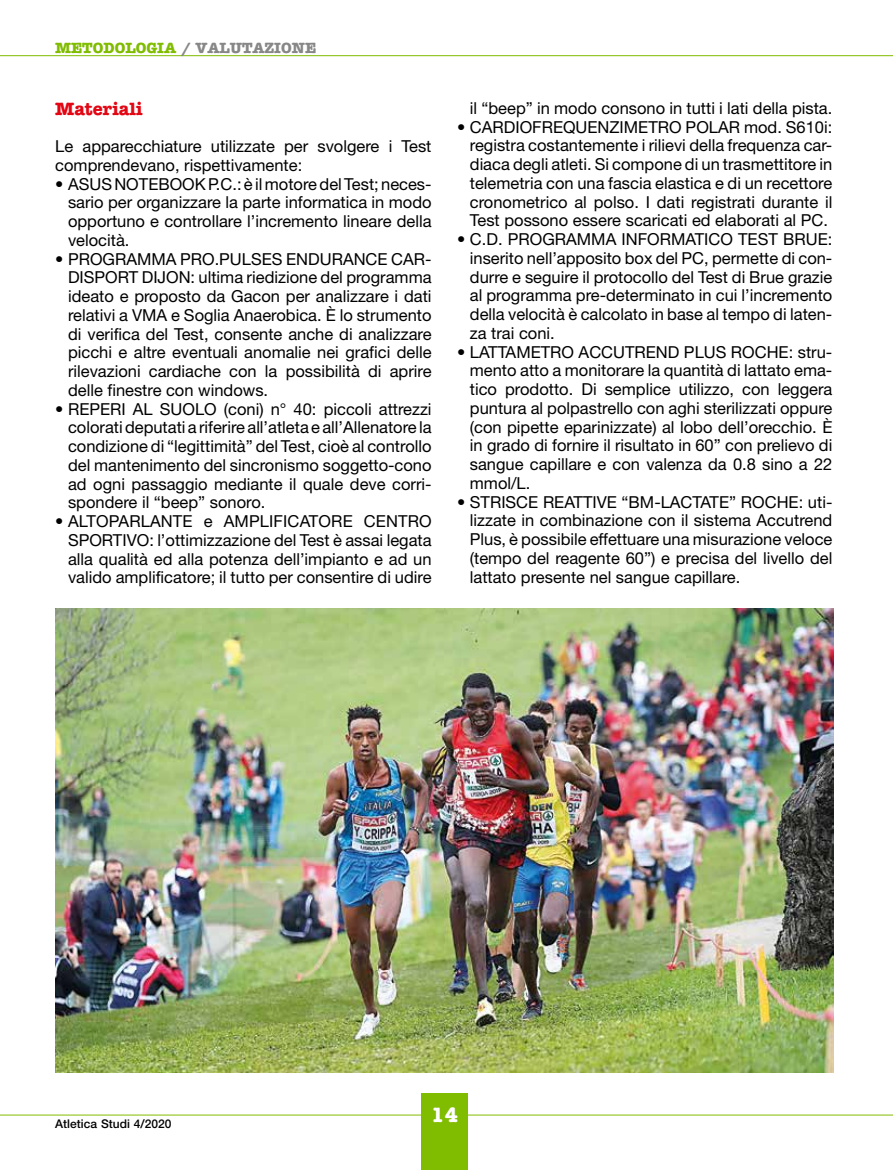
<style>
.page{position:relative;width:893px;height:1170px;background:#fff}
.page>*{position:absolute;margin:0;border:0;box-sizing:border-box;transform-origin:0 0}
.t1{font:700 21px "American Typewriter Std";color:#fff}
.t2{font:700 18px "American Typewriter Std";color:#e30613}
.t3{font:16.5px/18.8px "Helvetica Neue LT Std";color:#000;text-align:justify}
.t4{font:700 15px "American Typewriter Std";color:#878787}
.t5{font:500 12px "Helvetica Neue LT Std";color:#000}
.s1{color:#80bc00}
</style>
<div class="page">
<hr style="left:0;top:55px;width:893px;height:1px;background:#80bc00">
<hr style="left:0;top:1114px;width:893px;height:1px;background:#80bc00">
<div style="left:421px;top:1093px;width:47px;height:76px;background:#80bc00"></div>
<img style="left:55px;top:608px;width:778px;height:463px">
<p class="t4" style="left:55px;top:39px;width:262px"><span class="s1">METODOLOGIA</span> / VALUTAZIONE</p>
<p class="t2" style="left:55px;top:98px;width:89px">Materiali</p>
<p class="t3" style="left:55px;top:137px;width:378px">Le apparecchiature utilizzate per svolgere i Test comprendevano, rispettivamente:</p>
<p class="t3" style="left:68px;top:174px;width:365px;text-indent:-13px">• ASUS NOTEBOOK P.C.: è il motore del Test; neces&shy;sario per organizzare la parte informatica in modo opportuno e controllare l’incremento lineare della velocità.</p>
<p class="t3" style="left:68px;top:249px;width:365px;text-indent:-13px">• PROGRAMMA PRO.PULSES ENDURANCE CAR-DISPORT DIJON: ultima riedizione del programma ideato e proposto da Gacon per analizzare i dati relativi a VMA e Soglia Anaerobica. È lo strumento di verifica del Test, consente anche di analizzare picchi e altre eventuali anomalie nei grafici delle rilevazioni cardiache con la possibilità di aprire delle finestre con windows.</p>
<p class="t3" style="left:68px;top:399px;width:365px;text-indent:-13px">• REPERI AL SUOLO (coni) n° 40: piccoli attrezzi colorati deputati a riferire all’atleta e all’Allenatore la condizione di “legittimità” del Test, cioè al controllo del mantenimento del sincronismo soggetto-cono ad ogni passaggio mediante il quale deve corri&shy;spondere il “beep” sonoro.</p>
<p class="t3" style="left:68px;top:511px;width:365px;text-indent:-13px">• ALTOPARLANTE e AMPLIFICATORE CENTRO SPORTIVO: l’ottimizzazione del Test è assai legata alla qualità ed alla potenza dell’impianto e ad un valido amplificatore; il tutto per consentire di udire</p>
<p class="t3" style="left:470px;top:98px;width:364px">il “beep” in modo consono in tutti i lati della pista.</p>
<p class="t3" style="left:470px;top:117px;width:364px;text-indent:-13px">• CARDIOFREQUENZIMETRO POLAR mod. S610i: registra costantemente i rilievi della frequenza car&shy;diaca degli atleti. Si compone di un trasmettitore in telemetria con una fascia elastica e di un recettore cronometrico al polso. I dati registrati durante il Test possono essere scaricati ed elaborati al PC.</p>
<p class="t3" style="left:470px;top:229px;width:364px;text-indent:-13px">• C.D. PROGRAMMA INFORMATICO TEST BRUE: inserito nell’apposito box del PC, permette di con&shy;durre e seguire il protocollo del Test di Brue grazie al programma pre-determinato in cui l’incremento della velocità è calcolato in base al tempo di laten&shy;za trai coni.</p>
<p class="t3" style="left:470px;top:342px;width:364px;text-align:left;text-indent:-13px">• LATTAMETRO ACCUTREND PLUS ROCHE: stru&shy;mento atto a monitorare la quantità di lattato ema-- tico prodotto. Di semplice utilizzo, con leggera puntura al polpastrello con aghi sterilizzati oppure (con pipette eparinizzate) al lobo dell’orecchio. È in grado di fornire il risultato in 60” con prelievo di sangue capillare e con valenza da 0.8 sino a 22 mmol/L.</p>
<p class="t3" style="left:470px;top:492px;width:364px;text-indent:-13px">• STRISCE REATTIVE “BM-LACTATE” ROCHE: uti&shy;lizzate in combinazione con il sistema Accutrend Plus, è possibile effettuare una misurazione veloce (tempo del reagente 60”) e precisa del livello del lattato presente nel sangue capillare.</p>
<p class="t5" style="left:55px;top:1115px;width:118px">Atletica Studi 4/2020</p>
<p class="t1" style="left:430px;top:1102px;width:29px">14</p>
</div>
